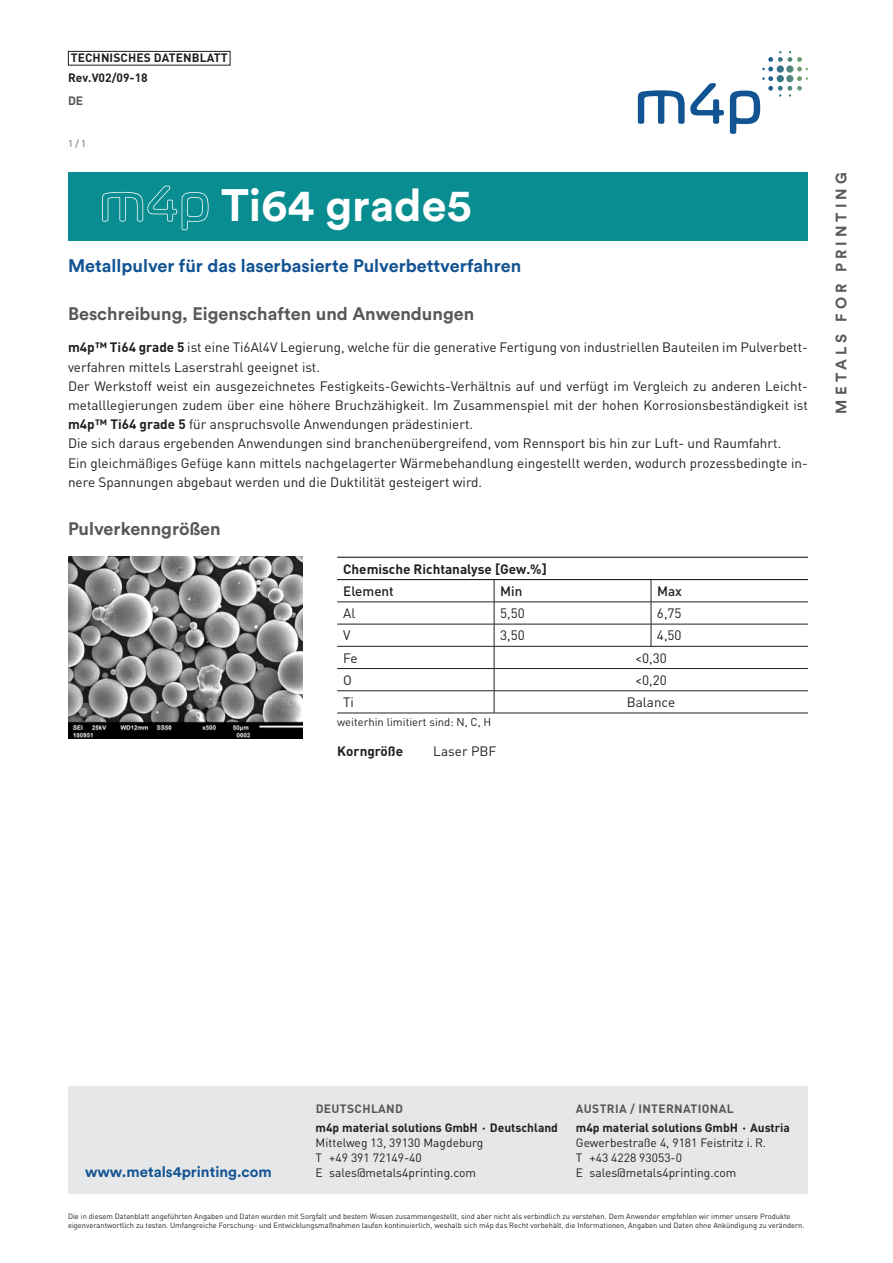
<style>
.page{position:relative;width:893px;height:1263px;background:#fff}
.page>*{position:absolute;margin:0;border:0;box-sizing:border-box;transform-origin:0 0}
.t1{font:700 45px "Circular Std";color:#fff}
.t2{font:700 18px "Circular Std";color:#57585a}
.t3{font:700 18px "Circular Std";color:#125393}
.t4{font:700 15px "Circular Std";color:#125393}
.t5{font:700 15px "Circular Std";letter-spacing:.27em;color:#57585a}
.t6{font:13.5px/19.2px "DIN Pro";color:#231f20}
.t7{font:700 13.5px "DIN Pro";color:#231f20}
.t8{font:500 13.5px "DIN Pro";color:#231f20}
.t9{font:12px/15px "DIN Pro";color:#231f20}
.t10{font:700 12px/20px "DIN Pro";color:#231f20}
.t11{font:700 12px "DIN Pro";letter-spacing:.03em;color:#57585a}
.t12{font:11.25px "DIN Pro";color:#231f20}
.t13{font:9.6px "DIN Pro";color:#57585a}
.t14{font:7.5px/9px "DIN Pro";color:#231f20}
.s1{font-weight:700}
</style>
<div class="page">
<div style="left:68px;top:1086px;width:740px;height:108px;background:#e6e7e9"></div>
<svg style="left:730px;top:51px;width:78px;height:83px"></svg>
<svg style="left:638px;top:83px;width:86px;height:41px"></svg>
<div style="left:68px;top:51px;width:162px;height:14px;border:1px solid #231f20"></div>
<div style="left:68px;top:172px;width:740px;height:68px;background:#0a8d91"></div>
<svg style="left:102px;top:186px;width:107px;height:44px"></svg>
<img style="left:68px;top:557px;width:235px;height:182px">
<hr style="left:337px;top:602px;width:157px;height:1px;background:#231f20">
<hr style="left:494px;top:602px;width:157px;height:1px;background:#231f20">
<hr style="left:651px;top:602px;width:157px;height:1px;background:#231f20">
<hr style="left:337px;top:624px;width:157px;height:1px;background:#231f20">
<hr style="left:494px;top:624px;width:157px;height:1px;background:#231f20">
<hr style="left:651px;top:624px;width:157px;height:1px;background:#231f20">
<svg style="left:651px;top:580px;width:1px;height:66px"></svg>
<hr style="left:337px;top:646px;width:157px;height:1px;background:#231f20">
<hr style="left:494px;top:646px;width:157px;height:1px;background:#231f20">
<hr style="left:651px;top:646px;width:157px;height:1px;background:#231f20">
<hr style="left:337px;top:668px;width:157px;height:1px;background:#231f20">
<hr style="left:494px;top:668px;width:157px;height:1px;background:#231f20">
<hr style="left:651px;top:668px;width:157px;height:1px;background:#231f20">
<hr style="left:337px;top:690px;width:157px;height:1px;background:#231f20">
<hr style="left:494px;top:690px;width:157px;height:1px;background:#231f20">
<svg style="left:494px;top:580px;width:1px;height:133px"></svg>
<hr style="left:651px;top:690px;width:157px;height:1px;background:#231f20">
<hr style="left:337px;top:713px;width:157px;height:1px;background:#231f20">
<hr style="left:494px;top:713px;width:157px;height:1px;background:#231f20">
<hr style="left:651px;top:713px;width:157px;height:1px;background:#231f20">
<hr style="left:337px;top:557px;width:157px;height:1px;background:#231f20">
<hr style="left:494px;top:557px;width:157px;height:1px;background:#231f20">
<hr style="left:651px;top:557px;width:157px;height:1px;background:#231f20">
<hr style="left:337px;top:579px;width:157px;height:1px;background:#231f20">
<hr style="left:494px;top:579px;width:157px;height:1px;background:#231f20">
<hr style="left:651px;top:579px;width:157px;height:1px;background:#231f20">
<p class="t10" style="left:68px;top:48px;width:161px">TECHNISCHES DATENBLATT<br>Rev.V02/09-18</p>
<p class="t11" style="left:68px;top:93px;width:17px">DE</p>
<p class="t13" style="left:68px;top:137px;width:20px">1 / 1</p>
<h1 class="t1" style="left:221px;top:177px;width:252px">Ti64 grade5</h1>
<h2 class="t3" style="left:68px;top:254px;width:455px">Metallpulver für das laserbasierte Pulverbettverfahren</h2>
<h2 class="t2" style="left:68px;top:302px;width:408px">Beschreibung, Eigenschaften und Anwendungen</h2>
<p class="t6" style="left:68px;top:337px;width:741px"><span class="s1">m4p™ Ti64 grade 5</span> ist eine Ti6Al4V Legierung, welche für die generative Fertigung von industriellen Bauteilen im Pulverbett&shy;verfahren mittels Laserstrahl geeignet ist.<br>Der Werkstoff weist ein ausgezeichnetes Festigkeits-Gewichts-Verhältnis auf und verfügt im Vergleich zu anderen Leicht&shy;metalllegierungen zudem über eine höhere Bruchzähigkeit. Im Zusammenspiel mit der hohen Korrosionsbeständigkeit ist <span class="s1">m4p™ Ti64 grade 5</span> für anspruchsvolle Anwendungen prädestiniert.<br>Die sich daraus ergebenden Anwendungen sind branchenübergreifend, vom Rennsport bis hin zur Luft- und Raumfahrt.<br>Ein gleichmäßiges Gefüge kann mittels nachgelagerter Wärmebehandlung eingestellt werden, wodurch prozessbedingte in&shy;nere Spannungen abgebaut werden und die Duktilität gesteigert wird.</p>
<h2 class="t2" style="left:68px;top:517px;width:154px">Pulverkenngrößen</h2>
<p class="t7" style="left:343px;top:559px;width:205px">Chemische Richtanalyse [Gew.%]</p>
<p class="t8" style="left:343px;top:582px;width:52px">Element</p>
<p class="t8" style="left:500px;top:582px;width:24px">Min</p>
<p class="t8" style="left:657px;top:582px;width:26px">Max</p>
<p class="t6" style="left:343px;top:603px;width:14px">Al</p>
<p class="t6" style="left:500px;top:603px;width:26px">5,50</p>
<p class="t6" style="left:657px;top:603px;width:26px">6,75</p>
<p class="t6" style="left:343px;top:625px;width:9px">V</p>
<p class="t6" style="left:500px;top:625px;width:26px">3,50</p>
<p class="t6" style="left:657px;top:625px;width:26px">4,50</p>
<p class="t6" style="left:343px;top:647px;width:16px">Fe</p>
<p class="t6" style="left:635px;top:647px;width:33px">&lt;0,30</p>
<p class="t6" style="left:343px;top:670px;width:10px">O</p>
<p class="t6" style="left:635px;top:670px;width:33px">&lt;0,20</p>
<p class="t6" style="left:343px;top:692px;width:12px">Ti</p>
<p class="t6" style="left:627px;top:692px;width:50px">Balance</p>
<p class="t12" style="left:337px;top:715px;width:156px">weiterhin limitiert sind: N, C, H</p>
<p class="t7" style="left:337px;top:742px;width:67px">Korngröße</p>
<p class="t6" style="left:433px;top:741px;width:65px">Laser PBF</p>
<p class="t5" style="left:832px;top:413px;width:243px;rotate:-90deg">METALS FOR PRINTING</p>
<p class="t11" style="left:316px;top:1100px;width:89px">DEUTSCHLAND</p>
<p class="t10" style="left:316px;top:1117px;width:244px">m4p material solutions GmbH · Deutschland</p>
<p class="t9" style="left:316px;top:1134px;width:169px">Mittelweg 13, 39130 Magdeburg<br>T +49 391 72149-40</p>
<p class="t4" style="left:85px;top:1162px;width:188px">www.metals4printing.com</p>
<p class="t9" style="left:316px;top:1164px;width:162px">E sales@metals4printing.com</p>
<p class="t11" style="left:576px;top:1100px;width:159px">AUSTRIA / INTERNATIONAL</p>
<p class="t10" style="left:576px;top:1117px;width:216px">m4p material solutions GmbH · Austria</p>
<p class="t9" style="left:576px;top:1134px;width:192px">Gewerbestraße 4, 9181 Feistritz i. R.<br>T +43 4228 93053-0<br>E sales@metals4printing.com</p>
<p class="t14" style="left:68px;top:1211px;width:738px">Die in diesem Datenblatt angeführten Angaben und Daten wurden mit Sorgfalt und bestem Wissen zusammengestellt, sind aber nicht als verbindlich zu verstehen. Dem Anwender empfehlen wir immer unsere Produkte eigenverantwortlich zu testen. Umfangreiche Forschung- und Entwicklungsmaßnahmen laufen kontinuierlich, weshalb sich m4p das Recht vorbehält, die Informationen, Angaben und Daten ohne Ankündigung zu verändern.</p>
</div>
